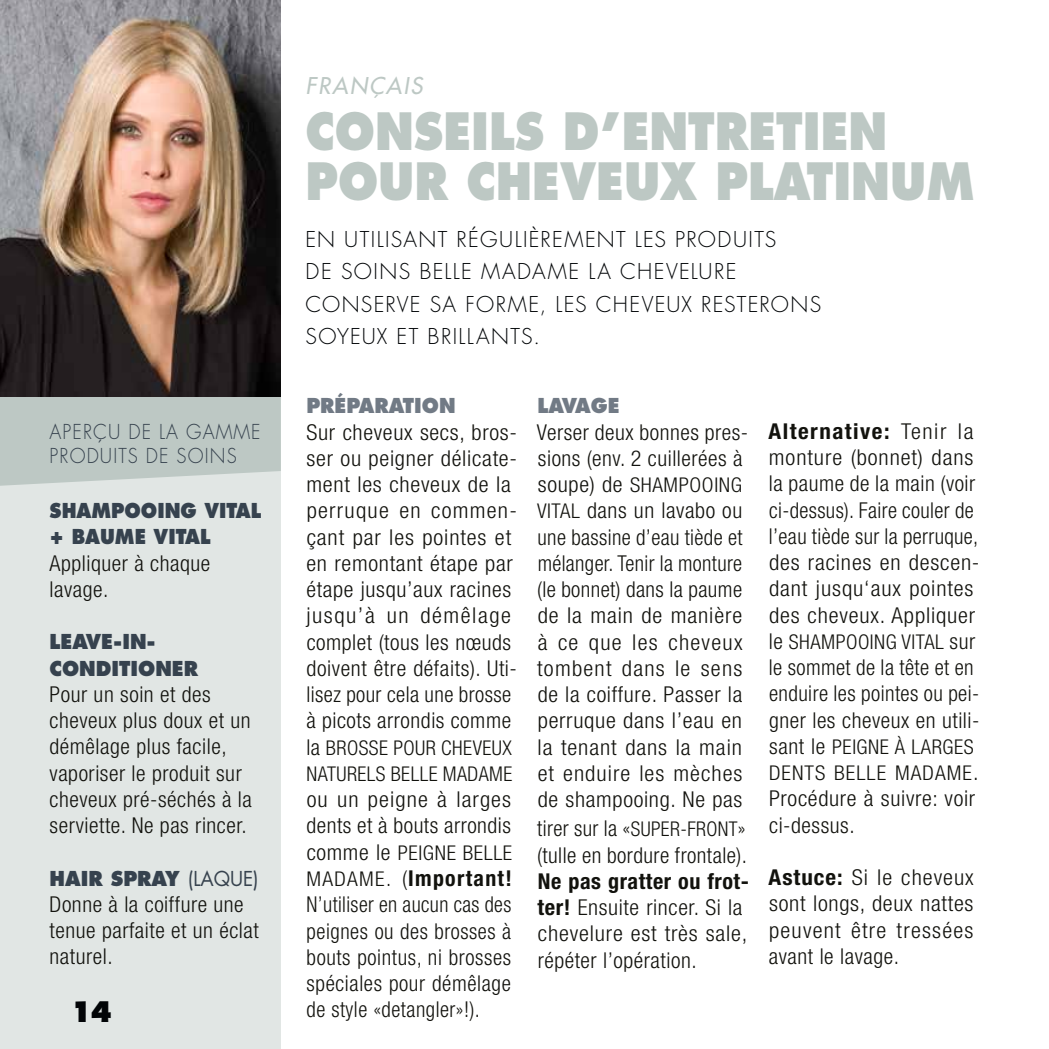
<style>
.page{position:relative;width:1049px;height:1049px;background:#fff}
.page>*{position:absolute;margin:0;border:0;box-sizing:border-box;transform-origin:0 0}
.t1{font:800 50px/50px "Futura Std";color:#bdc8c4;scale:.89 1}
.t2{font:800 27.5px "Futura Std";color:#020507;scale:.95 1}
.t3{font:italic 500 22.5px "Futura Std";letter-spacing:.08em;color:#bdc8c4}
.t4{font:300 condensed 22px/26.2px "Helvetica Neue LT Std";letter-spacing:.025em;color:#12120d}
.t5{font:300 condensed 22px/26.2px "Helvetica Neue LT Std";letter-spacing:.025em;color:#12120d;scale:1.05 1}
.t6{font:300 condensed 22px/26.2px "Helvetica Neue LT Std";letter-spacing:.025em;color:#12120d;scale:1.04 1}
.t7{font:300 21.25px/32.5px "Futura Std";letter-spacing:.065em;color:#020507}
.t8{font:300 condensed 20.25px/26.2px "Helvetica Neue LT Std";letter-spacing:.025em;color:#12120d}
.t9{font:300 condensed 20.25px/26.2px "Helvetica Neue LT Std";letter-spacing:.05em;color:#12120d}
.t10{font:300 condensed 20.25px "Helvetica Neue LT Std";letter-spacing:.025em;color:#12120d;scale:1.04 1}
.t11{font:800 20px/26.2px "Futura Std";color:#36424e;scale:.95 1}
.t12{font:300 20px/23.8px "Futura Std";letter-spacing:.06em;color:#36424e;scale:.93 1}
.t13{font:800 20px/26.2px "Futura Std";color:#36424e;scale:.91 1}
.t14{font:800 20px "Futura Std";color:#717a85;scale:.95 1}
.s1{font-weight:400}
.s2{font-size:22px}
.s3{font-size:20.25px}
.s4{font-weight:700}
</style>
<div class="page">
<div style="left:0;top:397px;width:281px;height:652px;background:#e1e6e4"></div>
<svg style="left:0;top:397px;width:281px;height:89px;background:#c0cac6"></svg>
<img style="left:0;top:0;width:281px;height:397px">
<p class="t12" style="left:50px;top:420px;width:229px">APERÇU DE LA GAMME<br>PRODUITS DE SOINS</p>
<p class="t13" style="left:50px;top:497px;width:234px">SHAMPOOING VITAL + BAUME VITAL</p>
<p class="t4" style="left:50px;top:549px;width:162px">Appliquer à chaque lavage.</p>
<p class="t11" style="left:50px;top:629px;width:158px">LEAVE-IN-<br>CONDITIONER</p>
<p class="t4" style="left:50px;top:681px;width:204px">Pour un soin et des cheveux plus doux et un démêlage plus facile, vaporiser le produit sur cheveux pré-séchés à la serviette. Ne pas rincer.</p>
<p class="t11" style="left:50px;top:865px;width:222px">HAIR SPRAY <span class="s1">(LAQUE)</span></p>
<p class="t4" style="left:50px;top:891px;width:211px">Donne à la coiffure une tenue parfaite et un éclat naturel.</p>
<p class="t2" style="left:71px;top:994px;width:45px">14</p>
<p class="t3" style="left:306px;top:72px;width:118px">FRANÇAIS</p>
<h1 class="t1" style="left:306px;top:106px;width:753px">CONSEILS D’ENTRETIEN<br>POUR CHEVEUX PLATINUM</h1>
<p class="t7" style="left:306px;top:223px;width:517px">EN UTILISANT RÉGULIÈREMENT LES PRODUITS<br>DE SOINS BELLE MADAME LA CHEVELURE CONSERVE SA FORME, LES CHEVEUX RESTERONS SOYEUX ET BRILLANTS.</p>
<p class="t14" style="left:306px;top:393px;width:159px">PRÉPARATION</p>
<p class="t6" style="left:306px;top:419px;width:204px">Sur cheveux secs, bros&shy;ser ou peigner délicate&shy;ment les cheveux de la perruque en commen&shy;çant par les pointes et en remontant étape par étape jusqu’aux racines jusqu’à un démêlage complet (tous les nœuds doivent être défaits). Uti&shy;lisez pour cela une brosse à picots arrondis comme</p>
<p class="t8" style="left:306px;top:734px;width:207px"><span class="s2">la</span> BROSSE POUR CHEVEUX<br>NATURELS BELLE MADAME</p>
<p class="t5" style="left:306px;top:786px;width:196px">ou un peigne à larges dents et à bouts arrondis</p>
<p class="t8" style="left:307px;top:839px;width:207px"><span class="s2">comme le</span> PEIGNE BELLE</p>
<p class="t4" style="left:306px;top:865px;width:207px;text-align:justify"><span class="s3">MADAME.</span> (<span class="s4">Important!<br></span>N’utiliser en aucun cas des peignes ou des brosses à bouts pointus, ni brosses spéciales pour démêlage de style «detangler»!).</p>
<p class="t14" style="left:538px;top:393px;width:88px">LAVAGE</p>
<p class="t4" style="left:537px;top:419px;width:213px">Verser deux bonnes pres&shy;sions (env. 2 cuillerées à</p>
<p class="t10" style="left:538px;top:473px;width:198px"><span class="s2">soupe) de</span> SHAMPOOING</p>
<p class="t4" style="left:537px;top:497px;width:207px;text-align:justify"><span class="s3">VITAL</span> dans un lavabo ou une bassine d’eau tiède et mélanger. Tenir la monture (le bonnet) dans la paume de la main de manière à ce que les cheveux tombent dans le sens de la coiffure. Passer la perruque dans l’eau en la tenant dans la main et enduire les mèches de shampooing. Ne pas</p>
<p class="t4" style="left:537px;top:815px;width:211px">tirer sur la «<span class="s3">SUPER-FRONT</span>» (tulle en bordure frontale).</p>
<p class="t4" style="left:537px;top:868px;width:213px"><span class="s4">Ne pas gratter ou frot&shy;ter!</span> Ensuite rincer. Si la chevelure est très sale, répéter l’opération.</p>
<p class="t5" style="left:768px;top:418px;width:202px"><span class="s4">Alternative:</span> Tenir la monture (bonnet) dans la paume de la main (voir ci-dessus). Faire couler de l’eau tiède sur la perruque, des racines en descen&shy;dant jusqu‘aux pointes des cheveux. Appliquer</p>
<p class="t8" style="left:769px;top:628px;width:208px"><span class="s2">le</span> SHAMPOOING VITAL <span class="s2">sur</span></p>
<p class="t4" style="left:769px;top:654px;width:212px">le sommet de la tête et en enduire les pointes ou pei&shy;gner les cheveux en utili-</p>
<p class="t9" style="left:769px;top:733px;width:211px"><span class="s2">sant le</span> PEIGNE À LARGES<br>DENTS BELLE MADAME<span class="s2">.</span></p>
<p class="t6" style="left:769px;top:785px;width:200px">Procédure à suivre: voir ci-dessus.</p>
<p class="t5" style="left:768px;top:864px;width:197px;text-align:justify"><span class="s4">Astuce:</span> Si le cheveux sont longs, deux nattes peuvent être tressées avant le lavage.</p>
</div>
